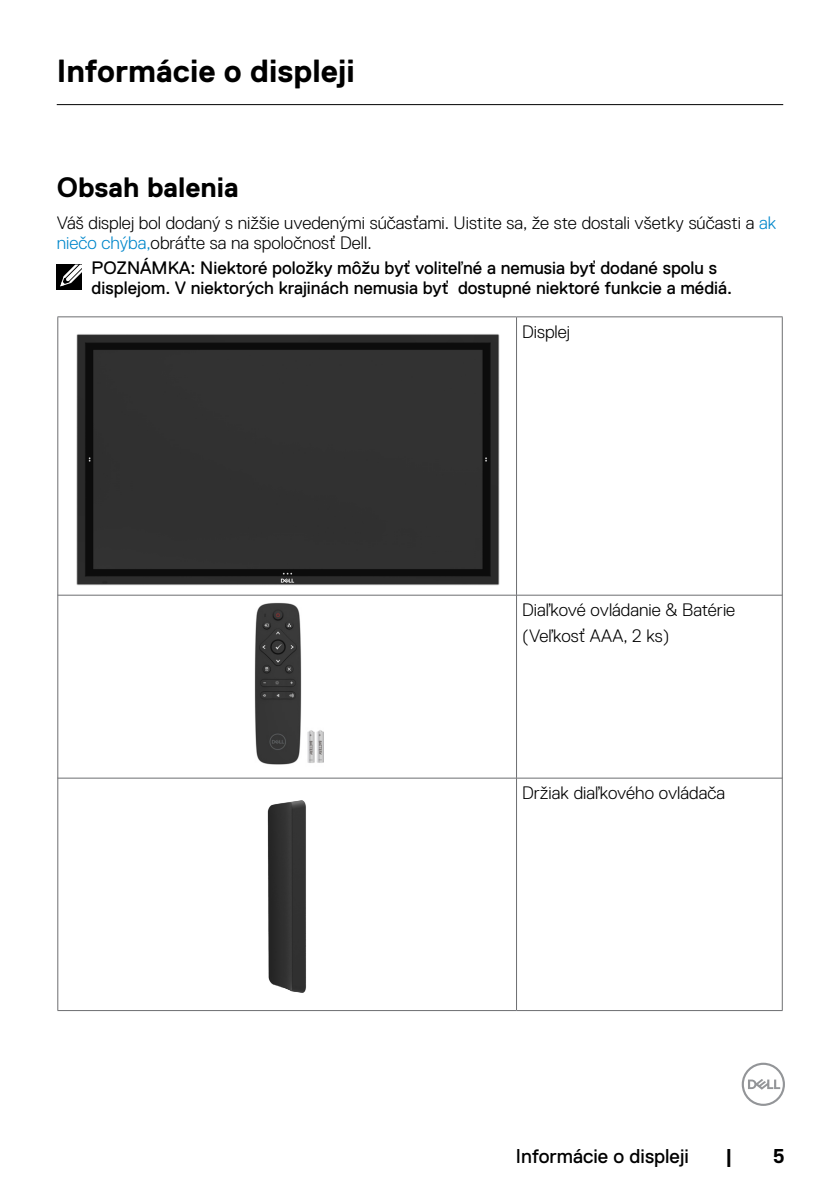
<style>
.page{position:relative;width:840px;height:1191px;background:#fff}
.page>*{position:absolute;margin:0;border:0;box-sizing:border-box;transform-origin:0 0}
.t1{font:700 32px "Dell Replica";color:#000}
.t2{font:700 28px "Dell Replica";color:#000}
.t3{font:20px "Dell Replica";color:#000}
.t4{font:700 20px "Dell Replica";color:#000}
.t5{font:300 18px/20px "Dell Replica";color:#000}
.t6{font:18px/20px "Dell Replica";color:#000}
.s1{color:#0087cb}
</style>
<div class="page">
<svg style="left:741px;top:1062px;width:43px;height:44px"></svg>
<hr style="left:57px;top:104px;width:725px;height:1px;background:#000">
<div style="left:57px;top:265px;width:25px;height:25px;background:#000"></div>
<svg style="left:59px;top:264px;width:23px;height:23px"></svg>
<hr style="left:57px;top:316px;width:459px;height:1px;background:#6d6e71">
<hr style="left:57px;top:317px;width:1px;height:278px;background:#6d6e71">
<hr style="left:516px;top:316px;width:266px;height:1px;background:#6d6e71">
<hr style="left:516px;top:317px;width:1px;height:278px;background:#6d6e71">
<hr style="left:781px;top:317px;width:1px;height:278px;background:#6d6e71">
<hr style="left:57px;top:595px;width:459px;height:1px;background:#6d6e71">
<hr style="left:57px;top:595px;width:1px;height:183px;background:#6d6e71">
<hr style="left:516px;top:595px;width:266px;height:1px;background:#6d6e71">
<hr style="left:516px;top:595px;width:1px;height:182px;background:#6d6e71">
<hr style="left:781px;top:595px;width:1px;height:183px;background:#6d6e71">
<hr style="left:57px;top:777px;width:459px;height:1px;background:#6d6e71">
<hr style="left:57px;top:778px;width:1px;height:232px;background:#6d6e71">
<hr style="left:516px;top:777px;width:266px;height:1px;background:#6d6e71">
<hr style="left:516px;top:778px;width:1px;height:232px;background:#6d6e71">
<hr style="left:781px;top:778px;width:1px;height:232px;background:#6d6e71">
<hr style="left:57px;top:1010px;width:459px;height:1px;background:#6d6e71">
<hr style="left:516px;top:1010px;width:266px;height:1px;background:#6d6e71">
<img style="left:76px;top:334px;width:424px;height:252px">
<img style="left:254px;top:602px;width:69px;height:163px">
<img style="left:267px;top:800px;width:39px;height:193px">
<h1 class="t1" style="left:57px;top:53px;width:299px">Informácie o displeji</h1>
<h2 class="t2" style="left:57px;top:172px;width:183px">Obsah balenia</h2>
<p class="t5" style="left:57px;top:213px;width:720px">Váš displej bol dodaný s nižšie uvedenými súčasťami. Uistite sa, že ste dostali všetky súčasti a <span class="s1">ak niečo chýba,</span>obráťte sa na spoločnosť Dell.</p>
<p class="t6" style="left:92px;top:258px;width:641px">POZNÁMKA: Niektoré položky môžu byť voliteľné a nemusia byť dodané spolu s displejom. V niektorých krajinách nemusia byť dostupné niektoré funkcie a médiá.</p>
<p class="t5" style="left:522px;top:322px;width:49px">Displej</p>
<p class="t5" style="left:522px;top:597px;width:214px;line-height:25.6px">Diaľkové ovládanie &amp; Batérie (Veľkosť AAA, 2 ks)</p>
<p class="t5" style="left:522px;top:783px;width:204px">Držiak diaľkového ovládača</p>
<p class="t3" style="left:515px;top:1144px;width:174px">Informácie o displeji</p>
<p class="t4" style="left:725px;top:1144px;width:9px">|</p>
<p class="t4" style="left:772px;top:1144px;width:13px">5</p>
</div>
